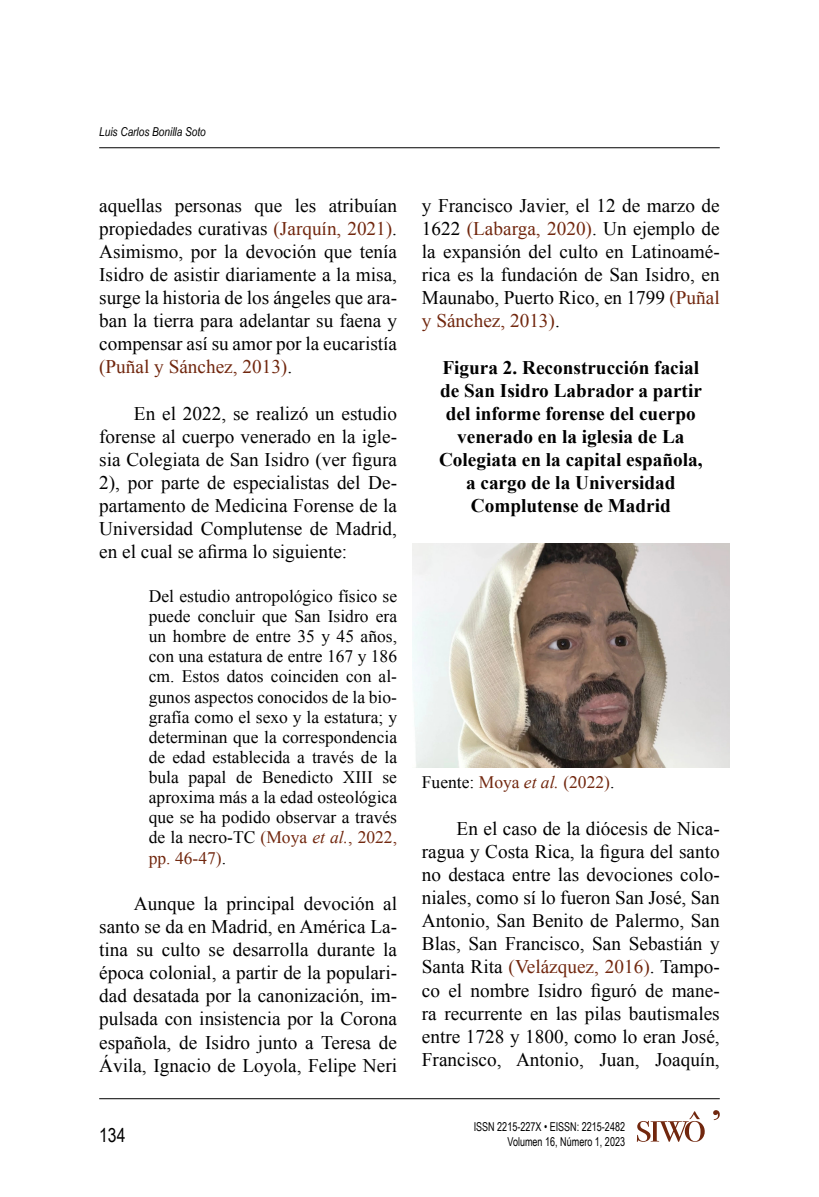
<style>
.page{position:relative;width:819px;height:1197px;background:#fff}
.page>*{position:absolute;margin:0;border:0;box-sizing:border-box;transform-origin:0 0}
.t1{font:19.25px/23.1px "Times New Roman";color:#000;text-align:justify}
.t2{font:700 19.25px/23.1px "Times New Roman";color:#000;text-align:center}
.t3{font:19.25px "Arial Narrow";color:#000}
.t4{font:17.5px/20.1px "Times New Roman";color:#000;text-align:justify}
.t5{font:17.5px "Times New Roman";color:#71270e}
.t6{font:12.25px/14.7px "Arial Narrow";color:#000;text-align:right;scale:.9 1}
.t7{font:italic 12.25px "Arial Narrow";color:#000}
.s1{color:#71270e}
.s2{font-style:italic;color:#71270e}
.s3{color:#000}
.s4{font-style:italic}
</style>
<div class="page">
<hr style="left:99px;top:147px;width:621px;height:1px;background:#000">
<hr style="left:99px;top:1098px;width:621px;height:1px;background:#000">
<svg style="left:637px;top:1111px;width:68px;height:31px"></svg>
<svg style="left:713px;top:1110px;width:7px;height:10px"></svg>
<img style="left:412px;top:543px;width:318px;height:224px">
<p class="t7" style="left:99px;top:123px;width:108px">Luis Carlos Bonilla Soto</p>
<p class="t1" style="left:99px;top:193px;width:299px">aquellas personas que les atribuían propiedades curativas <span class="s1">(Jarquín, 2021)</span>.<br>Asimismo, por la devoción que tenía Isidro de asistir diariamente a la misa, surge la historia de los ángeles que ara&shy;ban la tierra para adelantar su faena y compensar así su amor por la eucaristía <span class="s1">(Puñal y Sánchez, 2013)</span>.</p>
<p class="t1" style="left:99px;top:402px;width:299px;text-indent:35px">En el 2022, se realizó un estudio forense al cuerpo venerado en la igle&shy;sia Colegiata de San Isidro (ver figura 2), por parte de especialistas del De&shy;partamento de Medicina Forense de la Universidad Complutense de Madrid, en el cual se afirma lo siguiente:</p>
<p class="t4" style="left:149px;top:586px;width:250px">Del estudio antropológico físico se puede concluir que San Isidro era un hombre de entre 35 y 45 años, con una estatura de entre 167 y 186 cm. Estos datos coinciden con al&shy;gunos aspectos conocidos de la bio&shy;grafía como el sexo y la estatura; y determinan que la correspondencia de edad establecida a través de la bula papal de Benedicto XIII se aproxima más a la edad osteológica que se ha podido observar a través de la necro-TC <span class="s1">(Moya</span> <span class="s2">et al.</span><span class="s1">, 2022, pp. 46-47)</span>.</p>
<p class="t1" style="left:99px;top:892px;width:299px;text-indent:35px">Aunque la principal devoción al santo se da en Madrid, en América La&shy;tina su culto se desarrolla durante la época colonial, a partir de la populari&shy;dad desatada por la canonización, im&shy;pulsada con insistencia por la Corona española, de Isidro junto a Teresa de Ávila, Ignacio de Loyola, Felipe Neri</p>
<p class="t1" style="left:422px;top:193px;width:299px">y Francisco Javier, el 12 de marzo de 1622 <span class="s1">(Labarga, 2020)</span>. Un ejemplo de la expansión del culto en Latinoamé&shy;rica es la fundación de San Isidro, en Maunabo, Puerto Rico, en 1799 <span class="s1">(Puñal y Sánchez, 2013)</span>.</p>
<p class="t2" style="left:439px;top:355px;width:265px">Figura 2. Reconstrucción facial de San Isidro Labrador a partir del informe forense del cuerpo venerado en la iglesia de La<br>Colegiata en la capital española, a cargo de la Universidad<br>Complutense de Madrid</p>
<p class="t5" style="left:422px;top:771px;width:194px"><span class="s3">Fuente:</span> Moya <span class="s4">et al.</span> (2022)<span class="s3">.</span></p>
<p class="t1" style="left:422px;top:817px;width:299px;text-indent:35px">En el caso de la diócesis de Nica&shy;ragua y Costa Rica, la figura del santo no destaca entre las devociones colo&shy;niales, como sí lo fueron San José, San Antonio, San Benito de Palermo, San Blas, San Francisco, San Sebastián y Santa Rita <span class="s1">(Velázquez, 2016)</span>. Tampo&shy;co el nombre Isidro figuró de mane&shy;ra recurrente en las pilas bautismales entre 1728 y 1800, como lo eran José, Francisco, Antonio, Juan, Joaquín,</p>
<p class="t3" style="left:99px;top:1121px;width:28px">134</p>
<p class="t6" style="left:474px;top:1119px;width:170px">ISSN 2215-227X • EISSN: 2215-2482<br>Volumen 16, Número 1, 2023</p>
</div>
